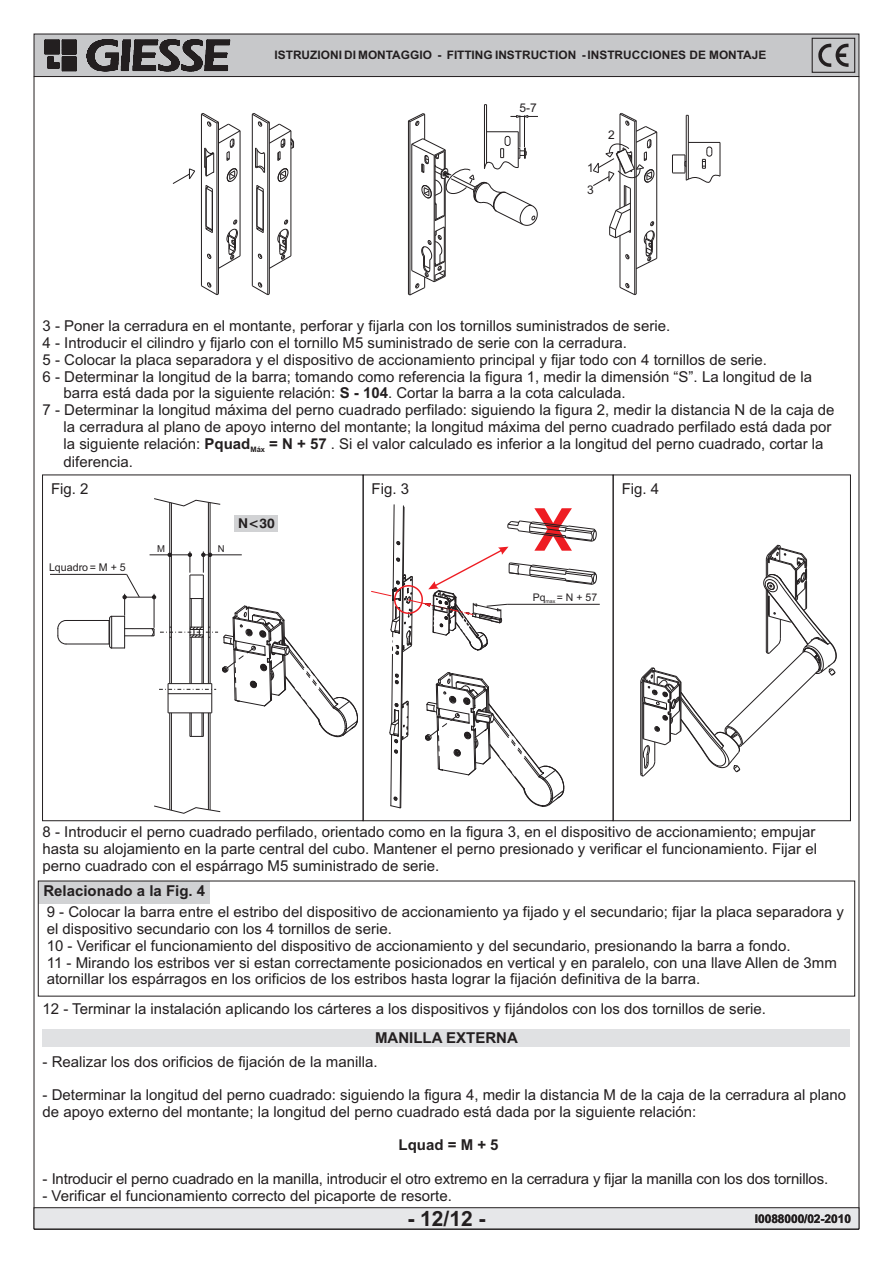
<style>
.page{position:relative;width:893px;height:1263px;background:#fff}
.page>*{position:absolute;margin:0;border:0;box-sizing:border-box;transform-origin:0 0}
.t1{font:700 59.1px "Swiss 721 BT";color:#ee1d23}
.t2{font:700 21px "Arial";color:#231f20}
.t3{font:15px/16.8px "Arial";color:#231f20}
.t4{font:700 15px "Arial";color:#231f20}
.t5{font:700 13.5px "Swiss 721 BT";color:#231f20}
.t6{font:700 12px "Arial";color:#231f20}
.t7{font:12px "Arial";color:#231f20}
.t8{font:700 11.7px "Arial";color:#231f20}
.t9{font:10.65px "Arial";color:#231f20}
.t10{font:10.5px "Arial";color:#231f20}
.t11{font:9.45px "Arial";color:#231f20}
.s1{font-weight:700}
</style>
<div class="page">
<div style="left:34px;top:34px;width:825px;height:43px;background:#c7c8ca"></div>
<svg style="left:44px;top:39px;width:186px;height:33px"></svg>
<div style="left:34px;top:34px;width:825px;height:43px;border:1px solid #231f20"></div>
<hr style="left:34px;top:77px;width:1px;height:1152px;background:#231f20">
<hr style="left:859px;top:77px;width:1px;height:1152px;background:#231f20">
<svg style="left:818px;top:44px;width:30px;height:23px"></svg>
<div style="left:812px;top:38px;width:43px;height:35px;border:1px solid #231f20"></div>
<hr style="left:257px;top:188px;width:1px;height:38px;background:#231f20">
<hr style="left:291px;top:131px;width:1px;height:125px;background:#231f20">
<hr style="left:256px;top:185px;width:1px;height:44px;background:#231f20">
<hr style="left:263px;top:189px;width:1px;height:44px;background:#231f20">
<svg style="left:256px;top:219px;width:36px;height:50px"></svg>
<hr style="left:252px;top:114px;width:1px;height:172px;background:#231f20">
<hr style="left:269px;top:122px;width:1px;height:172px;background:#231f20">
<hr style="left:267px;top:123px;width:1px;height:172px;background:#231f20">
<svg style="left:251px;top:282px;width:19px;height:13px"></svg>
<svg style="left:251px;top:113px;width:44px;height:80px"></svg>
<hr style="left:240px;top:131px;width:1px;height:125px;background:#231f20">
<hr style="left:206px;top:185px;width:1px;height:44px;background:#231f20">
<hr style="left:212px;top:189px;width:1px;height:44px;background:#231f20">
<svg style="left:205px;top:219px;width:36px;height:50px"></svg>
<hr style="left:201px;top:114px;width:1px;height:172px;background:#231f20">
<hr style="left:218px;top:122px;width:1px;height:172px;background:#231f20">
<hr style="left:217px;top:123px;width:1px;height:172px;background:#231f20">
<svg style="left:200px;top:282px;width:19px;height:13px"></svg>
<svg style="left:172px;top:113px;width:69px;height:80px"></svg>
<hr style="left:486px;top:105px;width:1px;height:58px;background:#231f20">
<hr style="left:484px;top:105px;width:1px;height:64px;background:#231f20">
<svg style="left:407px;top:113px;width:131px;height:183px"></svg>
<hr style="left:524px;top:115px;width:1px;height:32px;background:#231f20">
<hr style="left:519px;top:115px;width:1px;height:32px;background:#231f20">
<hr style="left:688px;top:115px;width:1px;height:64px;background:#231f20">
<hr style="left:686px;top:115px;width:1px;height:65px;background:#231f20">
<hr style="left:688px;top:142px;width:32px;height:1px;background:#231f20">
<hr style="left:720px;top:142px;width:1px;height:34px;background:#231f20">
<svg style="left:672px;top:146px;width:49px;height:37px"></svg>
<hr style="left:634px;top:121px;width:1px;height:174px;background:#231f20">
<hr style="left:636px;top:121px;width:1px;height:173px;background:#231f20">
<hr style="left:620px;top:236px;width:1px;height:51px;background:#231f20">
<svg style="left:619px;top:283px;width:18px;height:13px"></svg>
<svg style="left:593px;top:113px;width:65px;height:157px"></svg>
<div style="left:43px;top:1029px;width:807px;height:17px;background:#e0e1e3"></div>
<div style="left:38px;top:881px;width:172px;height:23px;background:#d1d2d4"></div>
<svg style="left:33px;top:1207px;width:827px;height:23px;background:#d0d1d3"></svg>
<hr style="left:507px;top:604px;width:93px;height:1px;background:#231f20">
<hr style="left:169px;top:502px;width:1px;height:182px;background:#231f20">
<hr style="left:210px;top:503px;width:1px;height:181px;background:#231f20">
<svg style="left:154px;top:498px;width:67px;height:9px"></svg>
<svg style="left:154px;top:805px;width:67px;height:9px"></svg>
<hr style="left:171px;top:503px;width:1px;height:181px;background:#231f20">
<hr style="left:208px;top:502px;width:1px;height:182px;background:#231f20">
<hr style="left:169px;top:713px;width:1px;height:97px;background:#231f20">
<hr style="left:210px;top:713px;width:1px;height:97px;background:#231f20">
<hr style="left:171px;top:713px;width:1px;height:97px;background:#231f20">
<hr style="left:208px;top:713px;width:1px;height:97px;background:#231f20">
<hr style="left:66px;top:644px;width:43px;height:1px;background:#231f20">
<svg style="left:57px;top:620px;width:10px;height:25px"></svg>
<hr style="left:66px;top:620px;width:43px;height:1px;background:#231f20">
<hr style="left:50px;top:574px;width:77px;height:1px;background:#231f20">
<svg style="left:109px;top:551px;width:249px;height:197px"></svg>
<svg style="left:640px;top:545px;width:197px;height:232px"></svg>
<div style="left:42px;top:475px;width:321px;height:346px;border:1px solid #231f20"></div>
<div style="left:363px;top:475px;width:250px;height:346px;border:1px solid #231f20"></div>
<div style="left:613px;top:475px;width:238px;height:346px;border:1px solid #231f20"></div>
<div style="left:235px;top:515px;width:43px;height:16px;background:#d1d2d4"></div>
<svg style="left:371px;top:504px;width:226px;height:305px"></svg>
<p class="t8" style="left:275px;top:51px;width:493px">ISTRUZIONI DI MONTAGGIO - FITTING INSTRUCTION - INSTRUCCIONES DE MONTAJE</p>
<p class="t7" style="left:519px;top:103px;width:19px">5-7</p>
<p class="t7" style="left:587px;top:164px;width:8px">1</p>
<p class="t7" style="left:587px;top:185px;width:8px">3</p>
<p class="t7" style="left:608px;top:130px;width:8px">2</p>
<p class="t3" style="left:43px;top:319px;width:629px">3 - Poner la cerradura en el montante, perforar y fijarla con los tornillos suministrados de serie.</p>
<p class="t3" style="left:43px;top:336px;width:586px">4 - Introducir el cilindro y fijarlo con el tornillo M5 suministrado de serie con la cerradura.</p>
<p class="t3" style="left:43px;top:352px;width:726px">5 - Colocar la placa separadora y el dispositivo de accionamiento principal y fijar todo con 4 tornillos de serie.</p>
<p class="t3" style="left:43px;top:369px;width:771px">6 - Determinar la longitud de la barra; tomando como referencia la figura 1, medir la dimensión “S”. La longitud de la</p>
<p class="t3" style="left:64px;top:386px;width:563px">barra está dada por la siguiente relación: <span class="s1">S - 104</span>. Cortar la barra a la cota calculada.</p>
<p class="t3" style="left:43px;top:403px;width:793px">7 - Determinar la longitud máxima del perno cuadrado perfilado: siguiendo la figura 2, medir la distancia N de la caja de</p>
<p class="t3" style="left:64px;top:419px;width:769px">la cerradura al plano de apoyo interno del montante; la longitud máxima del perno cuadrado perfilado está dada por</p>
<p class="t3" style="left:64px;top:436px;width:761px">la siguiente relación: <span class="s1">Pquad</span><sub>Máx</sub> <span class="s1">= N + 57</span> . Si el valor calculado es inferior a la longitud del perno cuadrado, cortar la</p>
<p class="t3" style="left:64px;top:454px;width:71px">diferencia.</p>
<p class="t3" style="left:51px;top:482px;width:39px">Fig. 2</p>
<p class="t3" style="left:372px;top:482px;width:39px">Fig. 3</p>
<p class="t3" style="left:622px;top:482px;width:39px">Fig. 4</p>
<p class="t9" style="left:49px;top:563px;width:78px">Lquadro= M + 5</p>
<p class="t11" style="left:157px;top:545px;width:9px">M</p>
<p class="t11" style="left:218px;top:545px;width:8px">N</p>
<p class="t5" style="left:238px;top:518px;width:38px">N&lt;30</p>
<p class="t1" style="left:535px;top:506px;width:38px">X</p>
<p class="t10" style="left:533px;top:593px;width:66px">Pq<sub>max</sub> = N + 57</p>
<p class="t3" style="left:43px;top:825px;width:776px;text-align:justify">8 - Introducir el perno cuadrado perfilado, orientado como en la figura 3, en el dispositivo de accionamiento; empujar hasta su alojamiento en la parte central del cubo. Mantener el perno presionado y verificar el funcionamiento. Fijar el perno cuadrado con el espárrago M5 suministrado de serie.</p>
<p class="t3" style="left:43px;top:882px;width:802px;line-height:21.3px"><span class="s1">Relacionado a la Fig. 4<br></span>9 - Colocar la barra entre el estribo del dispositivo de accionamiento ya fijado y el secundario; fijar la placa separadora y</p>
<p class="t3" style="left:47px;top:922px;width:792px">el dispositivo secundario con los 4 tornillos de serie.<br>10 - Verificar el funcionamiento del dispositivo de accionamiento y del secundario, presionando la barra a fondo.<br>11 - Mirando los estribos ver si estan correctamente posicionados en vertical y en paralelo, con una llave Allen de 3mm atornillar los espárragos en los orificios de los estribos hasta lograr la fijación definitiva de la barra.</p>
<p class="t3" style="left:43px;top:1002px;width:725px">12 - Terminar la instalación aplicando los cárteres a los dispositivos y fijándolos con los dos tornillos de serie.</p>
<p class="t4" style="left:375px;top:1032px;width:144px">MANILLA EXTERNA</p>
<p class="t3" style="left:43px;top:1054px;width:337px">- Realizar los dos orificios de fijación de la manilla.</p>
<p class="t3" style="left:43px;top:1088px;width:805px">- Determinar la longitud del perno cuadrado: siguiendo la figura 4, medir la distancia M de la caja de la cerradura al plano de apoyo externo del montante; la longitud del perno cuadrado está dada por la siguiente relación:</p>
<p class="t4" style="left:399px;top:1139px;width:102px">Lquad = M + 5</p>
<p class="t3" style="left:43px;top:1171px;width:787px">- Introducir el perno cuadrado en la manilla, introducir el otro extremo en la cerradura y fijar la manilla con los dos tornillos.</p>
<p class="t3" style="left:42px;top:1188px;width:411px">- Verificar el funcionamiento correcto del picaporte de resorte.</p>
<p class="t2" style="left:407px;top:1210px;width:80px">- 12/12 -</p>
<p class="t6" style="left:755px;top:1214px;width:98px">I0088000/02-2010</p>
</div>
